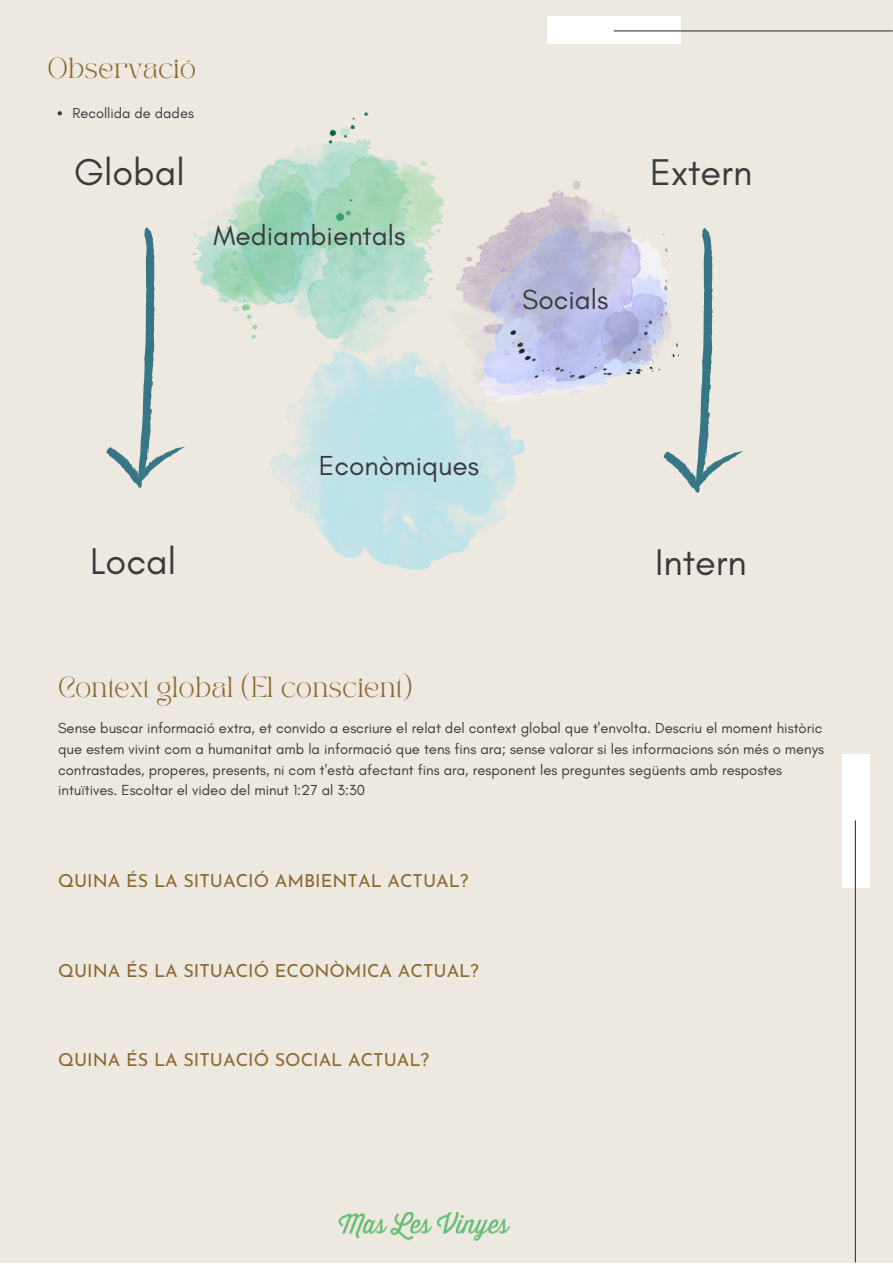
<style>
.page{position:relative;width:893px;height:1264px;background:#fff}
.page>*{position:absolute;margin:0;border:0;box-sizing:border-box;transform-origin:0 0}
.t1{font:37.95px "Glacial Indifference";color:#3b3a3b}
.t2{font:28.05px "Glacial Indifference";color:#3b3a3b}
.t3{font:20.25px "TAN PEARL Regular";letter-spacing:.005em;color:#8b6830}
.t4{font:18px "Josefin Sans";color:#8b6830}
.t5{font:14.85px/20.7px "Glacial Indifference";color:#3b3a3b}
.t6{font:14.7px "Glacial Indifference";color:#3b3a3b}
</style>
<div class="page">
<div style="left:0;top:0;width:892px;height:1262px;background:#ede8e0"></div>
<div style="left:842px;top:753px;width:27px;height:134px;background:#fff"></div>
<hr style="left:854px;top:820px;width:1px;height:442px;background:#3b3a3b">
<div style="left:546px;top:17px;width:134px;height:27px;background:#fff"></div>
<hr style="left:613px;top:30px;width:279px;height:1px;background:#3b3a3b">
<img style="left:339px;top:1212px;width:170px;height:28px">
<svg style="left:58px;top:111px;width:4px;height:4px"></svg>
<img style="left:192px;top:112px;width:253px;height:234px">
<img style="left:456px;top:180px;width:207px;height:217px">
<img style="left:270px;top:346px;width:256px;height:224px">
<svg style="left:106px;top:227px;width:79px;height:261px"></svg>
<svg style="left:663px;top:228px;width:80px;height:265px"></svg>
<h3 class="t3" style="left:47px;top:58px;width:150px">Observació</h3>
<p class="t6" style="left:72px;top:104px;width:123px">Recollida de dades</p>
<h1 class="t1" style="left:74px;top:149px;width:112px">Global</h1>
<h2 class="t2" style="left:213px;top:218px;width:193px">Mediambientals</h2>
<h2 class="t2" style="left:522px;top:282px;width:87px">Socials</h2>
<h1 class="t1" style="left:650px;top:149px;width:104px">Extern</h1>
<h1 class="t1" style="left:90px;top:538px;width:87px">Local</h1>
<h2 class="t2" style="left:319px;top:449px;width:161px">Econòmiques</h2>
<h1 class="t1" style="left:655px;top:539px;width:93px">Intern</h1>
<h3 class="t3" style="left:58px;top:676px;width:356px">Context global (El conscient)</h3>
<p class="t5" style="left:58px;top:717px;width:767px">Sense buscar informació extra, et convido a escriure el relat del context global que t'envolta. Descriu el moment històric que estem vivint com a humanitat amb la informació que tens fins ara; sense valorar si les informacions són més o menys contrastades, properes, presents, ni com t'està afectant fins ara, responent les preguntes següents amb respostes intuïtives. Escoltar el video del minut 1:27 al 3:30</p>
<p class="t4" style="left:58px;top:873px;width:412px">QUINA ÉS LA SITUACIÓ AMBIENTAL ACTUAL?</p>
<p class="t4" style="left:58px;top:963px;width:422px">QUINA ÉS LA SITUACIÓ ECONÒMICA ACTUAL?</p>
<p class="t4" style="left:58px;top:1052px;width:372px">QUINA ÉS LA SITUACIÓ SOCIAL ACTUAL?</p>
</div>
